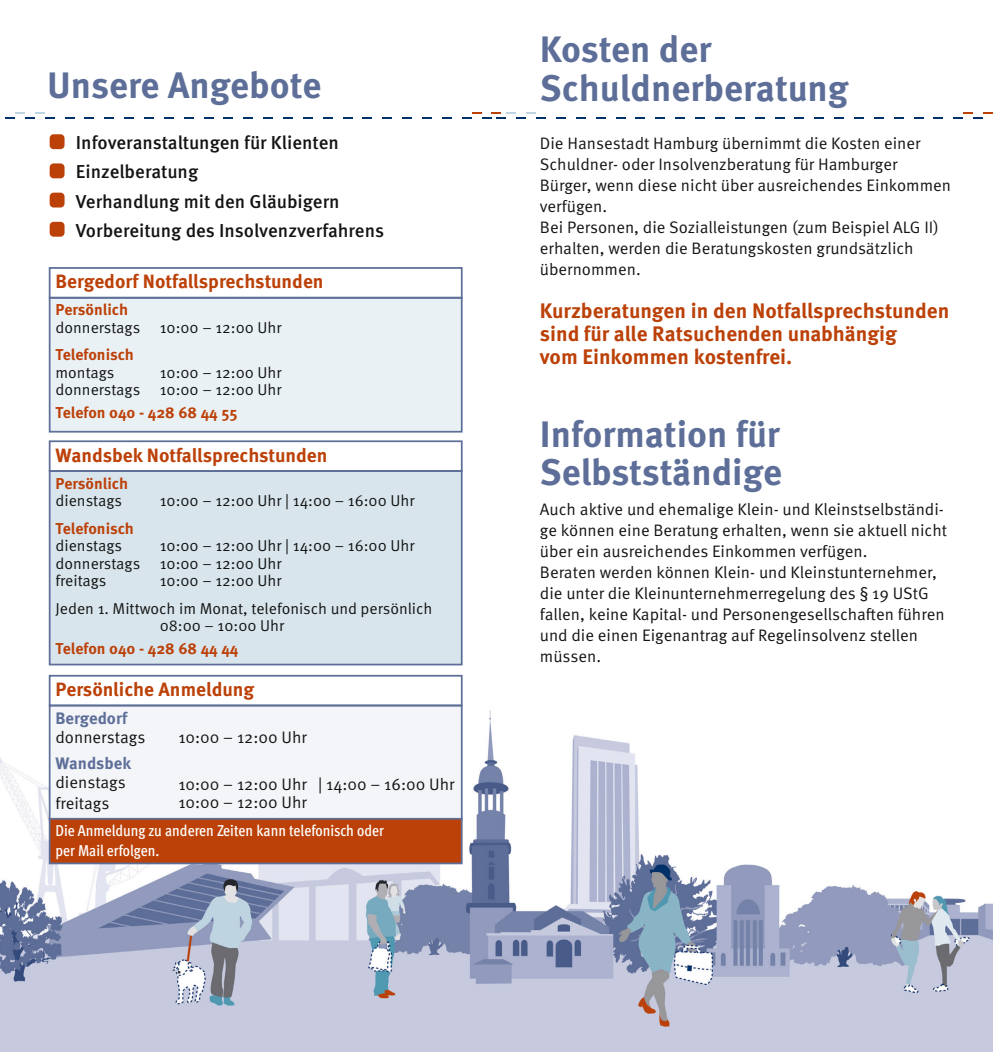
<style>
.page{position:relative;width:993px;height:1052px;background:#fff}
.page>*{position:absolute;margin:0;border:0;box-sizing:border-box;transform-origin:0 0}
.t1{font:700 36.75px/38.5px "Meta Pro";color:#5d6e98}
.t2{font:700 21px/22.8px "Meta Pro";letter-spacing:-.005em;color:#bc4108}
.t3{font:700 19.25px "Meta Pro";color:#bc4108}
.t4{font:500 18.72px/29.2px "Meta Pro";color:#131413}
.t5{font:16.62px/21px "Meta Pro Norm";color:#131413}
.t6{font:700 16.62px "Meta Pro";color:#5d6e98}
.t7{font:15.75px/17.5px "Meta Pro Norm";color:#131413}
.t8{font:700 15.75px "Meta Pro";color:#bc4108}
.t9{font:500 condensed 15.75px/19.2px "Meta Pro";color:#fff}
.s1{font-family:"Meta Pro"}
</style>
<div class="page">
<img style="left:0;top:703px;width:992px;height:349px">
<div style="left:50px;top:134px;width:14px;height:15px;background:#bc4108;border-radius:4px"></div>
<div style="left:50px;top:163px;width:14px;height:15px;background:#bc4108;border-radius:4px"></div>
<div style="left:50px;top:193px;width:14px;height:14px;background:#bc4108;border-radius:4px"></div>
<div style="left:50px;top:222px;width:14px;height:15px;background:#bc4108;border-radius:4px"></div>
<svg style="left:556px;top:117px;width:10px;height:2px"></svg>
<svg style="left:576px;top:117px;width:9px;height:2px"></svg>
<svg style="left:596px;top:117px;width:9px;height:2px"></svg>
<svg style="left:616px;top:117px;width:9px;height:2px"></svg>
<svg style="left:635px;top:117px;width:10px;height:2px"></svg>
<svg style="left:655px;top:117px;width:10px;height:2px"></svg>
<svg style="left:675px;top:117px;width:10px;height:2px"></svg>
<svg style="left:695px;top:117px;width:9px;height:2px"></svg>
<svg style="left:715px;top:117px;width:9px;height:2px"></svg>
<svg style="left:735px;top:117px;width:9px;height:2px"></svg>
<svg style="left:755px;top:117px;width:9px;height:2px"></svg>
<svg style="left:775px;top:117px;width:9px;height:2px"></svg>
<svg style="left:794px;top:117px;width:10px;height:2px"></svg>
<svg style="left:814px;top:117px;width:9px;height:2px"></svg>
<svg style="left:834px;top:117px;width:9px;height:2px"></svg>
<svg style="left:854px;top:117px;width:9px;height:2px"></svg>
<svg style="left:874px;top:117px;width:9px;height:2px"></svg>
<svg style="left:894px;top:117px;width:9px;height:2px"></svg>
<svg style="left:914px;top:117px;width:9px;height:2px"></svg>
<svg style="left:933px;top:117px;width:10px;height:2px"></svg>
<svg style="left:953px;top:112px;width:39px;height:7px"></svg>
<svg style="left:65px;top:117px;width:9px;height:2px"></svg>
<svg style="left:84px;top:117px;width:10px;height:2px"></svg>
<svg style="left:104px;top:117px;width:10px;height:2px"></svg>
<svg style="left:124px;top:117px;width:10px;height:2px"></svg>
<svg style="left:144px;top:117px;width:10px;height:2px"></svg>
<svg style="left:164px;top:117px;width:10px;height:2px"></svg>
<svg style="left:184px;top:117px;width:9px;height:2px"></svg>
<svg style="left:204px;top:117px;width:9px;height:2px"></svg>
<svg style="left:223px;top:117px;width:10px;height:2px"></svg>
<svg style="left:243px;top:117px;width:10px;height:2px"></svg>
<svg style="left:263px;top:117px;width:10px;height:2px"></svg>
<svg style="left:283px;top:117px;width:10px;height:2px"></svg>
<svg style="left:303px;top:117px;width:10px;height:2px"></svg>
<svg style="left:323px;top:117px;width:9px;height:2px"></svg>
<svg style="left:343px;top:117px;width:9px;height:2px"></svg>
<svg style="left:362px;top:117px;width:10px;height:2px"></svg>
<svg style="left:382px;top:117px;width:10px;height:2px"></svg>
<svg style="left:402px;top:117px;width:10px;height:2px"></svg>
<svg style="left:422px;top:117px;width:10px;height:2px"></svg>
<svg style="left:442px;top:117px;width:9px;height:2px"></svg>
<svg style="left:5px;top:112px;width:50px;height:7px"></svg>
<svg style="left:462px;top:112px;width:84px;height:7px"></svg>
<div style="left:50px;top:298px;width:411px;height:134px;background:#eaf1f5"></div>
<div style="left:49px;top:297px;width:413px;height:135px;border:2px solid #5d6e98"></div>
<div style="left:49px;top:267px;width:413px;height:32px;border:2px solid #5d6e98"></div>
<div style="left:50px;top:471px;width:411px;height:193px;background:#d9e5ed"></div>
<div style="left:49px;top:470px;width:413px;height:195px;border:2px solid #5d6e98"></div>
<div style="left:49px;top:440px;width:413px;height:32px;border:2px solid #5d6e98"></div>
<div style="left:50px;top:705px;width:411px;height:114px;background:#f4f5f9"></div>
<div style="left:49px;top:704px;width:413px;height:116px;border:2px solid #5d6e98"></div>
<div style="left:49px;top:675px;width:413px;height:31px;border:2px solid #5d6e98"></div>
<div style="left:50px;top:819px;width:411px;height:44px;background:#bc4108"></div>
<div style="left:49px;top:818px;width:413px;height:46px;border:2px solid #5d6e98"></div>
<h1 class="t1" style="left:47px;top:64px;width:275px">Unsere Angebote</h1>
<p class="t4" style="left:76px;top:127px;width:309px">Infoveranstaltungen für Klienten<br>Einzelberatung<br>Verhandlung mit den Gläubigern<br>Vorbereitung des Insolvenzverfahrens</p>
<p class="t3" style="left:55px;top:266px;width:269px">Bergedorf Notfallsprechstunden</p>
<p class="t8" style="left:55px;top:298px;width:74px">Persönlich</p>
<p class="t7" style="left:55px;top:318px;width:227px">donnerstags 10:00 – 12:00 Uhr</p>
<p class="t8" style="left:55px;top:342px;width:80px">Telefonisch</p>
<p class="t7" style="left:55px;top:363px;width:60px">montags</p>
<p class="t7" style="left:55px;top:363px;width:227px;text-align:right">10:00 – 12:00 Uhr<br>donnerstags 10:00 – 12:00 Uhr</p>
<p class="t8" style="left:55px;top:400px;width:183px">Telefon 040 - 428 68 44 55</p>
<p class="t3" style="left:55px;top:440px;width:273px">Wandsbek Notfallsprechstunden</p>
<p class="t8" style="left:55px;top:471px;width:74px">Persönlich</p>
<p class="t7" style="left:55px;top:491px;width:68px">dienstags</p>
<p class="t7" style="left:160px;top:491px;width:256px">10:00 – 12:00 Uhr | 14:00 – 16:00 Uhr</p>
<p class="t8" style="left:55px;top:516px;width:80px">Telefonisch</p>
<p class="t7" style="left:55px;top:536px;width:68px">dienstags</p>
<p class="t7" style="left:55px;top:536px;width:360px;text-indent:104px">10:00 – 12:00 Uhr | 14:00 – 16:00 Uhr donnerstags 10:00 – 12:00 Uhr<br>freitags</p>
<p class="t7" style="left:55px;top:566px;width:378px;line-height:27.5px;text-indent:104px">10:00 – 12:00 Uhr<br>Jeden 1. Mittwoch im Monat, telefonisch und persönlich</p>
<p class="t7" style="left:160px;top:616px;width:126px">08:00 – 10:00 Uhr</p>
<p class="t8" style="left:55px;top:636px;width:184px">Telefon 040 - 428 68 44 44</p>
<p class="t3" style="left:55px;top:674px;width:200px">Persönliche Anmeldung</p>
<p class="t6" style="left:55px;top:705px;width:73px">Bergedorf</p>
<p class="t5" style="left:178px;top:726px;width:130px"><span class="s1">10:00</span> – 12:00 Uhr</p>
<p class="t6" style="left:55px;top:750px;width:77px">Wandsbek</p>
<p class="t5" style="left:55px;top:771px;width:72px">dienstags freitags</p>
<p class="t5" style="left:178px;top:774px;width:278px;line-height:18px"><span class="s1">10:00</span> – 12:00 Uhr | <span class="s1">14</span>:<span class="s1">0</span>0 – 1<span class="s1">6</span>:00 Uhr<br><span class="s1">10</span>:<span class="s1">0</span>0 – 12:00 Uhr</p>
<p class="t9" style="left:55px;top:820px;width:330px">Die Anmeldung zu anderen Zeiten kann telefonisch oder per Mail erfolgen.</p>
<h1 class="t1" style="left:539px;top:28px;width:310px">Kosten der<br>Schuldnerberatung</h1>
<p class="t5" style="left:539px;top:131px;width:412px">Die Hansestadt Hamburg übernimmt die Kosten einer Schuldner- oder Insolvenzberatung für Hamburger Bürger, wenn diese nicht über ausreichendes Einkommen verfügen.<br>Bei Personen, die Sozialleistungen (zum Beispiel ALG II) erhalten, werden die Beratungskosten grundsätzlich übernommen.</p>
<p class="t2" style="left:539px;top:298px;width:411px">Kurzberatungen in den Notfallsprechstunden sind für alle Ratsuchenden unabhängig<br>vom Einkommen kostenfrei.</p>
<h1 class="t1" style="left:539px;top:412px;width:243px">Information für<br>Selbstständige</h1>
<p class="t5" style="left:539px;top:497px;width:408px">Auch aktive und ehemalige Klein- und Kleinstselbständi&shy;ge können eine Beratung erhalten, wenn sie aktuell nicht über ein ausreichendes Einkommen verfügen.<br>Beraten werden können Klein- und Kleinstunternehmer, die unter die Kleinunternehmerregelung des § 19 UStG fallen, keine Kapital- und Personengesellschaften führen und die einen Eigenantrag auf Regelinsolvenz stellen müssen.</p>
</div>
